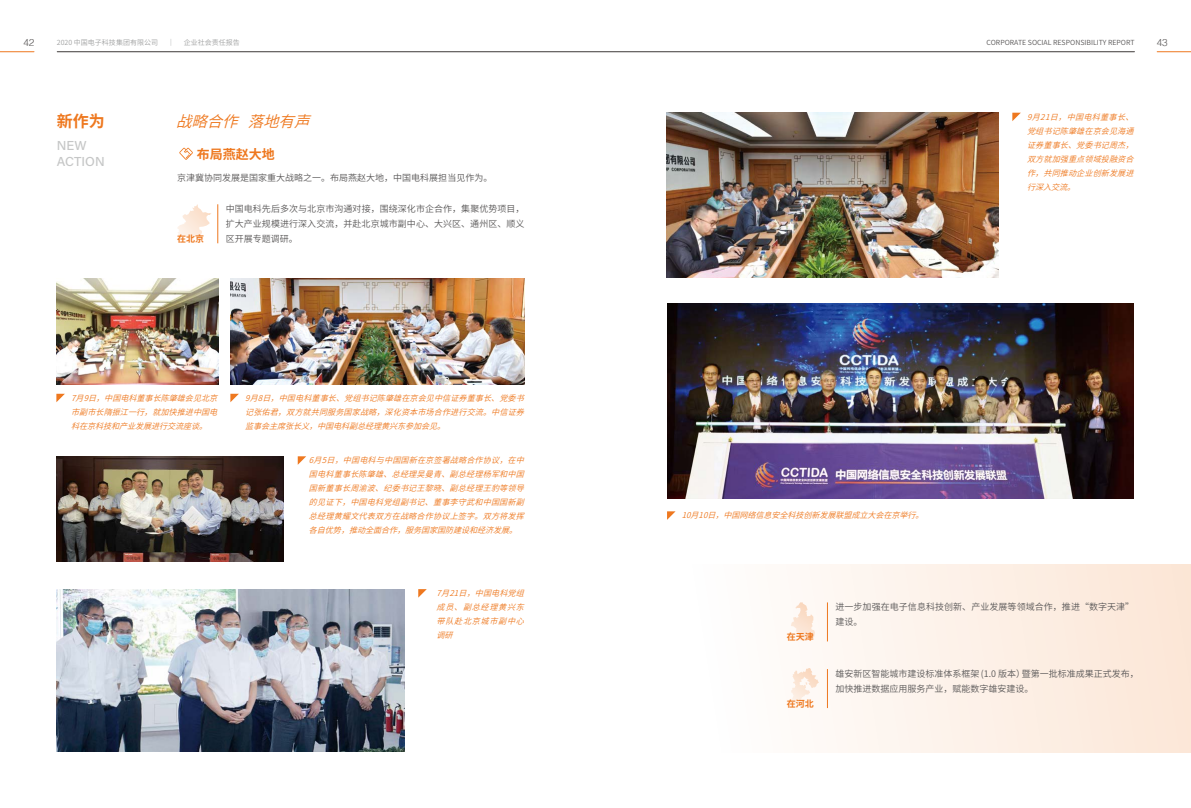
<style>
.page{position:relative;width:1191px;height:808px;background:#fff}
.page>*{position:absolute;margin:0;border:0;box-sizing:border-box;transform-origin:0 0}
.t1{font:700 16px "Source Han Sans CN";color:#ee781f}
.t2{font:italic 15.4px "Source Han Sans CN";color:#ee781f}
.t3{font:13px/15.7px "Acumin Variable Concept";letter-spacing:.025em;color:#c5c6c6}
.t4{font:700 13px "Source Han Sans CN";color:#ee781f}
.t5{font:300 10px "Helvetica";color:#595757}
.t6{font:9px/15px "Source Han Sans CN";color:#595757}
.t7{font:700 9px "Source Han Sans CN";color:#ee781f}
.t8{font:italic 8px/14px "Source Han Sans CN";color:#ee781f;text-align:justify}
.t9{font:7px "Source Han Sans CN";color:#595757}
.t10{font:7px "Source Han Sans CN";color:#9fa0a0}
</style>
<div class="page">
<div style="left:595px;top:565px;width:596px;height:188px;background:linear-gradient(to right,#fff,#fce7d7)"></div>
<svg style="left:177px;top:204px;width:34px;height:35px"></svg>
<svg style="left:179px;top:148px;width:14px;height:12px"></svg>
<svg style="left:56px;top:394px;width:9px;height:8px"></svg>
<svg style="left:230px;top:394px;width:9px;height:8px"></svg>
<svg style="left:1012px;top:113px;width:8px;height:8px"></svg>
<svg style="left:298px;top:456px;width:8px;height:9px"></svg>
<hr style="left:217px;top:204px;width:1px;height:39px;background:#ee781f">
<hr style="left:827px;top:602px;width:1px;height:39px;background:#ee781f">
<hr style="left:827px;top:669px;width:1px;height:39px;background:#ee781f">
<svg style="left:791px;top:602px;width:24px;height:39px"></svg>
<svg style="left:791px;top:668px;width:28px;height:36px"></svg>
<img style="left:56px;top:279px;width:162px;height:105px">
<img style="left:230px;top:279px;width:294px;height:105px">
<img style="left:56px;top:456px;width:227px;height:106px">
<img style="left:57px;top:589px;width:347px;height:162px">
<svg style="left:418px;top:589px;width:9px;height:9px"></svg>
<img style="left:666px;top:113px;width:332px;height:165px">
<svg style="left:667px;top:511px;width:8px;height:9px"></svg>
<img style="left:667px;top:304px;width:467px;height:195px">
<p class="t5" style="left:23px;top:34px;width:13px">42</p>
<p class="t10" style="left:57px;top:39px;width:103px">2020 中国电子科技集团有限公司</p>
<p class="t10" style="left:167px;top:39px;width:8px">｜</p>
<p class="t10" style="left:184px;top:39px;width:57px">企业社会责任报告</p>
<p class="t9" style="left:986px;top:39px;width:149px">CORPORATE SOCIAL RESPONSIBILITY REPORT</p>
<p class="t5" style="left:1156px;top:34px;width:13px">43</p>
<h1 class="t1" style="left:57px;top:113px;width:49px">新作为</h1>
<h3 class="t3" style="left:57px;top:137px;width:49px">NEW<br>ACTION</h3>
<h2 class="t2" style="left:176px;top:113px;width:146px">战略合作落地有声</h2>
<h3 class="t4" style="left:197px;top:147px;width:79px">布局燕赵大地</h3>
<p class="t6" style="left:177px;top:171px;width:316px">京津冀协同发展是国家重大战略之一。布局燕赵大地，中国电科展担当见作为。</p>
<p class="t6" style="left:226px;top:202px;width:300px">中国电科先后多次与北京市沟通对接，围绕深化市企合作，集聚优势项目，扩大产业规模进行深入交流，并赴北京城市副中心、大兴区、通州区、顺义</p>
<p class="t7" style="left:177px;top:234px;width:28px">在北京</p>
<p class="t6" style="left:226px;top:232px;width:74px">区开展专题调研。</p>
<p class="t8" style="left:71px;top:391px;width:154px">7月9日，中国电科董事长陈肇雄会见北京市副市长隋振江一行，就加快推进中国电科在京科技和产业发展进行交流座谈。</p>
<p class="t8" style="left:245px;top:391px;width:286px">9月8日，中国电科董事长、党组书记陈肇雄在京会见中信证券董事长、党委书记张佑君，双方就共同服务国家战略，深化资本市场合作进行交流。中信证券监事会主席张长义，中国电科副总经理黄兴东参加会见。</p>
<p class="t8" style="left:309px;top:454px;width:222px">6月5日，中国电科与中国国新在京签署战略合作协议，在中国电科董事长陈肇雄、总经理吴曼青、副总经理杨军和中国国新董事长周渝波、纪委书记王黎晓、副总经理王豹等领导的见证下，中国电科党组副书记、董事李守武和中国国新副总经理黄耀文代表双方在战略合作协议上签字。双方将发挥各自优势，推动全面合作，服务国家国防建设和经济发展。</p>
<p class="t8" style="left:436px;top:586px;width:95px">7月21日，中国电科党组成员、副总经理黄兴东带队赴北京城市副中心调研</p>
<p class="t8" style="left:1027px;top:110px;width:114px">9月21日，中国电科董事长、党组书记陈肇雄在京会见海通证券董事长、党委书记周杰，双方就加强重点领域投融资合作，共同推动企业创新发展进行深入交流。</p>
<p class="t8" style="left:682px;top:509px;width:249px">10月10日，中国网络信息安全科技创新发展联盟成立大会在京举行。</p>
<p class="t7" style="left:787px;top:632px;width:28px">在天津</p>
<p class="t7" style="left:787px;top:699px;width:28px">在河北</p>
<p class="t6" style="left:835px;top:600px;width:300px">进一步加强在电子信息科技创新、产业发展等领域合作，推进“数字天津”建设。</p>
<p class="t6" style="left:835px;top:666px;width:305px">雄安新区智能城市建设标准体系框架 (1.0 版本）暨第一批标准成果正式发布，加快推进数据应用服务产业，赋能数字雄安建设。</p>
</div>
